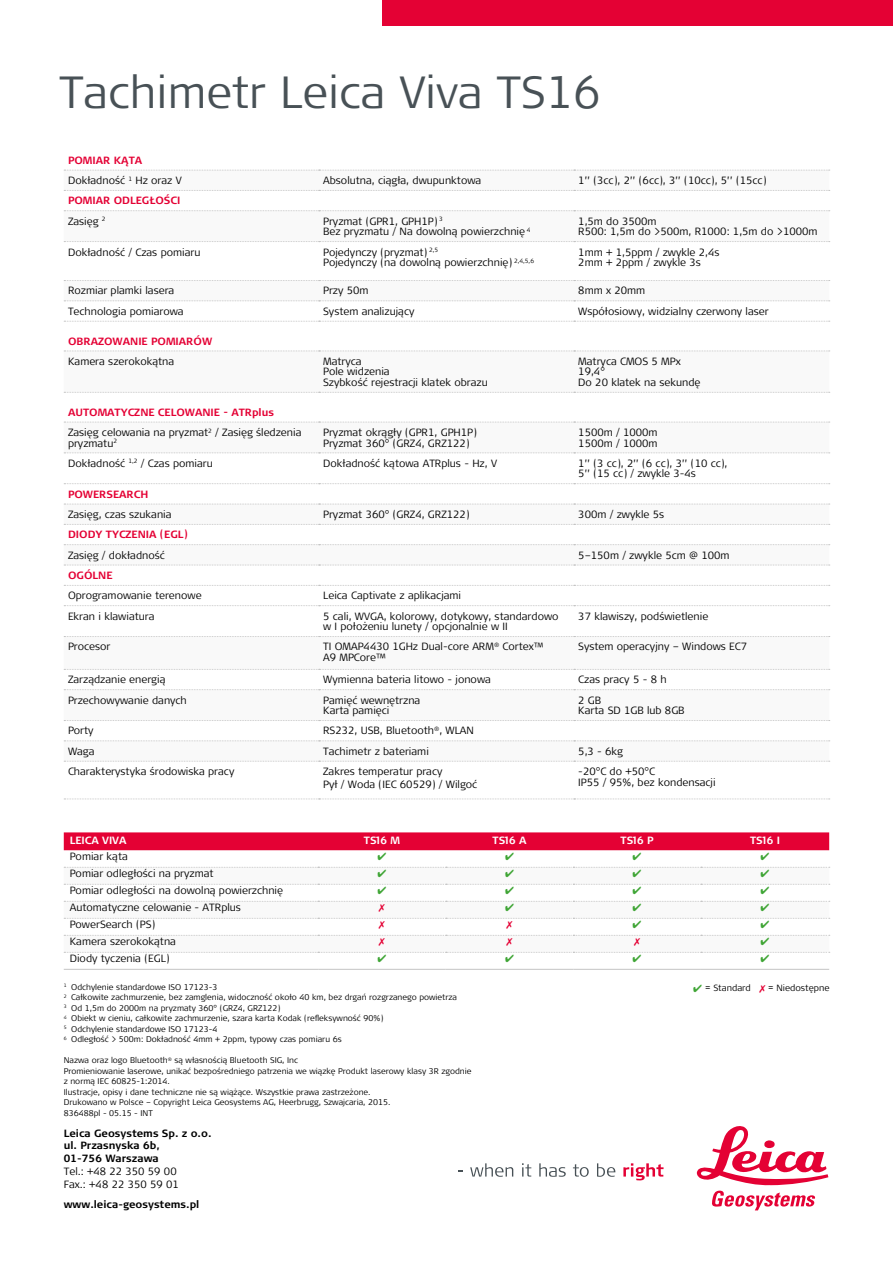
<style>
.page{position:relative;width:893px;height:1263px;background:#fff}
.page>*{position:absolute;margin:0;border:0;box-sizing:border-box;transform-origin:0 0}
.t1{font:300 45px "Signa Pro";color:#485156}
.t2{font:300 10.5px/10.5px "Signa Pro";color:#000}
.t3{font:700 10.5px/20.4px "Signa Pro";color:#e40134}
.t4{font:700 10.5px/12.8px "Signa Pro";color:#000}
.t5{font:700 10.5px "Signa Pro";color:#fff}
.t6{font:300 9px "Signa Pro";color:#000}
.t7{font:300 8.25px/10.5px "Signa Pro";color:#000}
.s1{font-weight:700;color:#e40134}
.s2{font-weight:300;color:#000}
.s3{color:#3fa535}
.s4{color:#e40134}
</style>
<div class="page">
<svg style="left:470px;top:1163px;width:43px;height:14px"></svg>
<svg style="left:522px;top:1163px;width:9px;height:13px"></svg>
<svg style="left:539px;top:1163px;width:27px;height:14px"></svg>
<svg style="left:573px;top:1164px;width:16px;height:13px"></svg>
<svg style="left:597px;top:1163px;width:18px;height:14px"></svg>
<svg style="left:623px;top:1163px;width:40px;height:17px"></svg>
<svg style="left:697px;top:1126px;width:131px;height:84px"></svg>
<div style="left:383px;top:0;width:510px;height:26px;background:#e40134"></div>
<svg style="left:64px;top:301px;width:765px;height:460px"></svg>
<svg style="left:64px;top:170px;width:766px;height:1px"></svg>
<svg style="left:64px;top:544px;width:766px;height:1px"></svg>
<svg style="left:64px;top:565px;width:766px;height:1px"></svg>
<svg style="left:64px;top:585px;width:766px;height:1px"></svg>
<svg style="left:64px;top:605px;width:766px;height:1px"></svg>
<svg style="left:64px;top:636px;width:766px;height:1px"></svg>
<svg style="left:64px;top:669px;width:766px;height:1px"></svg>
<svg style="left:64px;top:689px;width:766px;height:1px"></svg>
<svg style="left:64px;top:720px;width:766px;height:1px"></svg>
<svg style="left:64px;top:740px;width:766px;height:1px"></svg>
<svg style="left:64px;top:761px;width:766px;height:1px"></svg>
<svg style="left:64px;top:190px;width:766px;height:1px"></svg>
<svg style="left:64px;top:210px;width:766px;height:1px"></svg>
<svg style="left:64px;top:321px;width:766px;height:1px"></svg>
<svg style="left:64px;top:392px;width:766px;height:1px"></svg>
<svg style="left:64px;top:422px;width:766px;height:1px"></svg>
<svg style="left:64px;top:241px;width:766px;height:1px"></svg>
<svg style="left:64px;top:280px;width:766px;height:1px"></svg>
<svg style="left:64px;top:452px;width:766px;height:1px"></svg>
<svg style="left:64px;top:300px;width:766px;height:1px"></svg>
<svg style="left:64px;top:351px;width:766px;height:1px"></svg>
<svg style="left:64px;top:483px;width:766px;height:1px"></svg>
<svg style="left:64px;top:504px;width:766px;height:1px"></svg>
<svg style="left:64px;top:524px;width:766px;height:1px"></svg>
<svg style="left:64px;top:798px;width:766px;height:1px"></svg>
<svg style="left:64px;top:883px;width:763px;height:69px"></svg>
<hr style="left:64px;top:969px;width:254px;height:1px;background:#c4c4c4">
<hr style="left:318px;top:969px;width:128px;height:1px;background:#c4c4c4">
<hr style="left:446px;top:969px;width:127px;height:1px;background:#c4c4c4">
<hr style="left:573px;top:969px;width:128px;height:1px;background:#c4c4c4">
<hr style="left:701px;top:969px;width:128px;height:1px;background:#c4c4c4">
<svg style="left:64px;top:832px;width:765px;height:19px;background:#e51040"></svg>
<svg style="left:64px;top:867px;width:766px;height:1px"></svg>
<svg style="left:64px;top:884px;width:766px;height:10px"></svg>
<svg style="left:64px;top:901px;width:766px;height:11px"></svg>
<svg style="left:64px;top:918px;width:766px;height:11px"></svg>
<svg style="left:64px;top:935px;width:766px;height:11px"></svg>
<svg style="left:64px;top:952px;width:766px;height:1px"></svg>
<h1 class="t1" style="left:60px;top:61px;width:542px">Tachimetr Leica Viva TS16</h1>
<p class="t2" style="left:68px;top:149px;width:115px;line-height:20.4px"><span class="s1">POMIAR KĄTA<br></span>Dokładność <sup>1</sup> Hz oraz V</p>
<p class="t3" style="left:68px;top:190px;width:114px">POMIAR ODLEGŁOŚCI<br><span class="s2">Zasięg</span> <sup>2</sup></p>
<p class="t2" style="left:323px;top:175px;width:160px">Absolutna, ciągła, dwupunktowa</p>
<p class="t2" style="left:578px;top:175px;width:190px">1’’ (3cc), 2’’ (6cc), 3’’ (10cc), 5’’ (15cc)</p>
<p class="t2" style="left:323px;top:215px;width:209px">Pryzmat (GPR1, GPH1P) <sup>3<br></sup>Bez pryzmatu / Na dowolną powierzchnię <sup>4</sup></p>
<p class="t2" style="left:578px;top:215px;width:241px">1,5m do 3500m<br>R500: 1,5m do &gt;500m, R1000: 1,5m do &gt;1000m</p>
<p class="t2" style="left:68px;top:246px;width:134px">Dokładność / Czas pomiaru</p>
<p class="t2" style="left:323px;top:246px;width:212px">Pojedynczy (pryzmat) <sup>2,5<br></sup>Pojedynczy (na dowolną powierzchnię) <sup>2,4,5,6</sup></p>
<p class="t2" style="left:578px;top:246px;width:143px">1mm + 1,5ppm / zwykle 2,4s<br>2mm + 2ppm / zwykle 3s</p>
<p class="t2" style="left:68px;top:285px;width:108px">Rozmiar plamki lasera</p>
<p class="t2" style="left:323px;top:285px;width:47px">Przy 50m</p>
<p class="t2" style="left:578px;top:285px;width:68px">8mm x 20mm</p>
<p class="t2" style="left:68px;top:305px;width:117px">Technologia pomiarowa</p>
<p class="t2" style="left:323px;top:305px;width:93px">System analizujący</p>
<p class="t2" style="left:578px;top:305px;width:192px">Współosiowy, widzialny czerwony laser</p>
<p class="t3" style="left:68px;top:330px;width:146px">OBRAZOWANIE POMIARÓW</p>
<p class="t2" style="left:68px;top:355px;width:108px">Kamera szerokokątna</p>
<p class="t2" style="left:323px;top:355px;width:166px">Matryca<br>Pole widzenia<br>Szybkość rejestracji klatek obrazu</p>
<p class="t2" style="left:578px;top:355px;width:124px">Matryca CMOS 5 MPx<br>19,4°<br>Do 20 klatek na sekundę</p>
<p class="t2" style="left:68px;top:401px;width:235px;line-height:20.4px"><span class="s1">AUTOMATYCZNE CELOWANIE - ATRplus<br></span>Zasięg celowania na pryzmat<sup>2</sup> / Zasięg śledzenia</p>
<p class="t2" style="left:68px;top:437px;width:51px">pryzmatu<sup>2</sup></p>
<p class="t2" style="left:323px;top:427px;width:155px">Pryzmat okrągły (GPR1, GPH1P)<br>Pryzmat 360° (GRZ4, GRZ122)</p>
<p class="t2" style="left:578px;top:427px;width:81px">1500m / 1000m<br>1500m / 1000m</p>
<p class="t2" style="left:68px;top:457px;width:146px">Dokładność <sup>1,2</sup> / Czas pomiaru</p>
<p class="t2" style="left:323px;top:457px;width:175px">Dokładność kątowa ATRplus - Hz, V</p>
<p class="t2" style="left:578px;top:457px;width:151px">1’’ (3 cc), 2’’ (6 cc), 3’’ (10 cc),<br>5’’ (15 cc) / zwykle 3-4s</p>
<p class="t3" style="left:68px;top:483px;width:82px">POWERSEARCH</p>
<p class="t2" style="left:68px;top:509px;width:105px">Zasięg, czas szukania</p>
<p class="t2" style="left:323px;top:509px;width:148px">Pryzmat 360° (GRZ4, GRZ122)</p>
<p class="t2" style="left:578px;top:509px;width:87px">300m / zwykle 5s</p>
<p class="t3" style="left:68px;top:524px;width:121px">DIODY TYCZENIA (EGL)</p>
<p class="t2" style="left:68px;top:549px;width:98px">Zasięg / dokładność</p>
<p class="t2" style="left:578px;top:549px;width:153px">5–150m / zwykle 5cm @ 100m</p>
<p class="t3" style="left:68px;top:565px;width:46px">OGÓLNE</p>
<p class="t2" style="left:68px;top:590px;width:135px">Oprogramowanie terenowe</p>
<p class="t2" style="left:323px;top:590px;width:140px">Leica Captivate z aplikacjami</p>
<p class="t2" style="left:68px;top:610px;width:88px">Ekran i klawiatura</p>
<p class="t2" style="left:323px;top:610px;width:237px">5 cali, WVGA, kolorowy, dotykowy, standardowo w I położeniu lunety / opcjonalnie w II</p>
<p class="t2" style="left:578px;top:610px;width:132px">37 klawiszy, podświetlenie</p>
<p class="t2" style="left:68px;top:641px;width:44px">Procesor</p>
<p class="t2" style="left:323px;top:641px;width:222px">TI OMAP4430 1GHz Dual-core ARM<sup>®</sup> Cortex™<br>A9 MPCore™</p>
<p class="t2" style="left:578px;top:641px;width:170px">System operacyjny – Windows EC7</p>
<p class="t2" style="left:68px;top:674px;width:99px">Zarządzanie energią</p>
<p class="t2" style="left:323px;top:674px;width:169px">Wymienna bateria litowo - jonowa</p>
<p class="t2" style="left:578px;top:674px;width:90px">Czas pracy 5 - 8 h</p>
<p class="t2" style="left:68px;top:694px;width:120px">Przechowywanie danych</p>
<p class="t2" style="left:323px;top:694px;width:99px">Pamięć wewnętrzna<br>Karta pamięci</p>
<p class="t2" style="left:578px;top:694px;width:108px">2 GB<br>Karta SD 1GB lub 8GB</p>
<p class="t2" style="left:68px;top:725px;width:27px">Porty</p>
<p class="t2" style="left:323px;top:725px;width:152px">RS232, USB, Bluetooth<sup>®</sup>, WLAN</p>
<p class="t2" style="left:68px;top:745px;width:28px">Waga</p>
<p class="t2" style="left:323px;top:745px;width:107px">Tachimetr z bateriami</p>
<p class="t2" style="left:578px;top:745px;width:46px">5,3 - 6kg</p>
<p class="t2" style="left:68px;top:766px;width:168px">Charakterystyka środowiska pracy</p>
<p class="t2" style="left:323px;top:765px;width:156px;line-height:12.6px">Zakres temperatur pracy<br>Pył / Woda (IEC 60529) / Wilgoć</p>
<p class="t2" style="left:578px;top:766px;width:139px">-20°C do +50°C<br>IP55 / 95%, bez kondensacji</p>
<p class="t5" style="left:70px;top:833px;width:58px">LEICA VIVA</p>
<p class="t5" style="left:364px;top:833px;width:38px">TS16 M</p>
<p class="t5" style="left:492px;top:833px;width:35px">TS16 A</p>
<p class="t5" style="left:621px;top:833px;width:35px">TS16 P</p>
<p class="t5" style="left:750px;top:833px;width:31px">TS16 I</p>
<p class="t2" style="left:70px;top:850px;width:60px">Pomiar kąta</p>
<p class="t2" style="left:70px;top:867px;width:145px">Pomiar odległości na pryzmat</p>
<p class="t2" style="left:70px;top:884px;width:215px">Pomiar odległości na dowolną powierzchnię</p>
<p class="t2" style="left:70px;top:901px;width:173px">Automatyczne celowanie - ATRplus</p>
<p class="t2" style="left:70px;top:918px;width:87px">PowerSearch (PS)</p>
<p class="t2" style="left:70px;top:936px;width:108px">Kamera szerokokątna</p>
<p class="t2" style="left:70px;top:953px;width:101px">Diody tyczenia (EGL)</p>
<p class="t6" style="left:693px;top:981px;width:138px"><span class="s3">✔</span> = Standard <span class="s4">✗</span> = Niedostępne</p>
<p class="t7" style="left:64px;top:981px;width:395px"><sup>1</sup> Odchylenie standardowe ISO 17123-3<br><sup>2</sup> Całkowite zachmurzenie, bez zamglenia, widoczność około 40 km, bez drgań rozgrzanego powietrza <sup>3</sup> Od 1,5m do 2000m na pryzmaty 360° (GRZ4, GRZ122)<br><sup>4</sup> Obiekt w cieniu, całkowite zachmurzenie, szara karta Kodak (refleksywność 90%)<br><sup>5</sup> Odchylenie standardowe ISO 17123-4<br><sup>6</sup> Odległość &gt; 500m: Dokładność 4mm + 2ppm, typowy czas pomiaru 6s</p>
<p class="t7" style="left:64px;top:1055px;width:409px">Nazwa oraz logo Bluetooth<sup>®</sup> są własnością Bluetooth SIG, Inc<br>Promieniowanie laserowe, unikać bezpośredniego patrzenia we wiązkę Produkt laserowy klasy 3R zgodnie z normą IEC 60825-1:2014.<br>Ilustracje, opisy i dane techniczne nie są wiążące. Wszystkie prawa zastrzeżone.<br>Drukowano w Polsce – Copyright Leica Geosystems AG, Heerbrugg, Szwajcaria, 2015.<br>836488pl - 05.15 - INT</p>
<p class="t4" style="left:64px;top:1126px;width:149px">Leica Geosystems Sp. z o.o. ul. Przasnyska 6b,<br>01-756 Warszawa</p>
<p class="t2" style="left:64px;top:1164px;width:117px;line-height:12.8px">Tel.: +48 22 350 59 00<br>Fax.: +48 22 350 59 01</p>
<p class="t4" style="left:64px;top:1197px;width:137px">www.leica-geosystems.pl</p>
</div>
